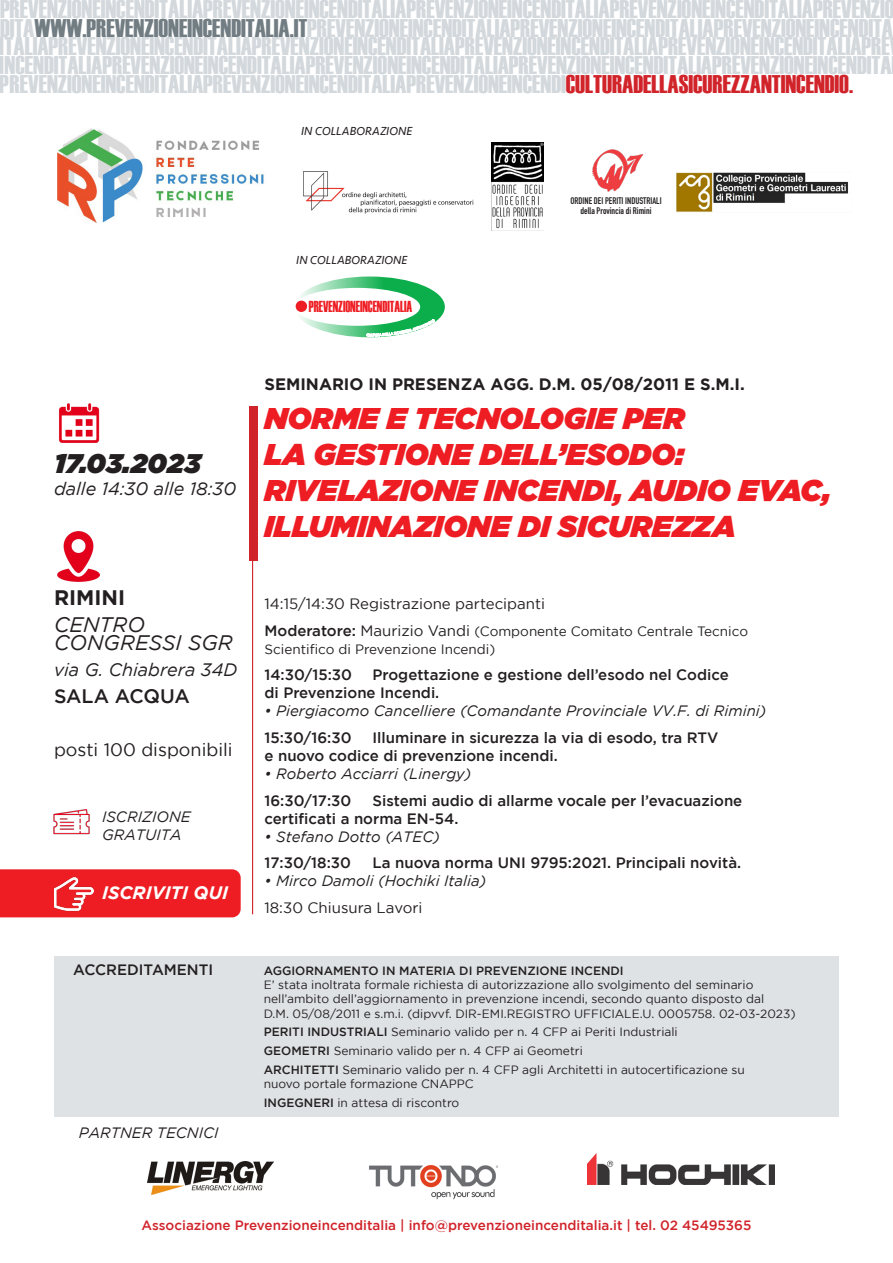
<style>
.page{position:relative;width:893px;height:1263px;background:#fff}
.page>*{position:absolute;margin:0;border:0;box-sizing:border-box;transform-origin:0 0}
.t1{font:italic 900 30px/36px "Gotham";color:#ee1d23}
.t2{font:italic 900 27px "Gotham";color:#231f20}
.t3{font:25.5px/18.8px "Haettenschweiler";color:#d3d8dc}
.t4{font:italic 21px/18px "Gotham";color:#231f20}
.t5{font:700 21px "Gotham";color:#231f20}
.t6{font:500 19.5px "Gotham";letter-spacing:-.015em;color:#231f20}
.t7{font:italic 18px "Gotham";color:#231f20}
.t8{font:18px "Gotham";color:#231f20}
.t9{font:italic 700 18px "Gotham";color:#fff}
.t10{font:700 16.5px "Gotham";color:#231f20}
.t11{font:15.9px "Haettenschweiler";color:#ee1d23;scale:.82 1}
.t12{font:500 15px/18px "Gotham";color:#231f20}
.t13{font:italic 15px/18px "Gotham";color:#231f20}
.t14{font:15px "Gotham";color:#231f20}
.t15{font:13.5px/18px "Gotham";color:#231f20}
.t16{font:500 13.5px "Gotham";color:#d1232a}
.t17{font:12px/18.6px "Gotham";color:#231f20}
.t18{font:500 12px "Gotham";color:#231f20}
.t19{font:italic 12px "Seravek";color:#231f20}
.t20{font:700 9.45px/10.8px "DIN Condensed";color:#231f20;text-align:center}
.t21{font:500 3.6px "Avenir";color:#fff;scale:.96 1}
.s1{color:#717d83}
.s2{color:#d1232a}
.s3{font-weight:500;font-size:15px}
.s4{font-size:15px}
.s5{font-weight:500}
</style>
<div class="page">
<div style="left:249px;top:406px;width:9px;height:155px;background:#d1232a"></div>
<hr style="left:252px;top:539px;width:1px;height:375px;background:#d1232a">
<img style="left:57px;top:531px;width:43px;height:51px">
<img style="left:59px;top:403px;width:41px;height:39px">
<div style="left:54px;top:957px;width:785px;height:160px;background:#dee2e5"></div>
<img style="left:53px;top:809px;width:37px;height:26px">
<div style="left:0;top:869px;width:241px;height:48px;background:#ee1d23"></div>
<img style="left:54px;top:874px;width:39px;height:40px">
<img style="left:147px;top:1162px;width:127px;height:32px">
<img style="left:588px;top:1154px;width:186px;height:31px">
<img style="left:592px;top:149px;width:52px;height:43px">
<img style="left:369px;top:1164px;width:130px;height:35px">
<img style="left:58px;top:129px;width:206px;height:94px">
<img style="left:303px;top:171px;width:170px;height:42px">
<img style="left:492px;top:143px;width:51px;height:88px">
<img style="left:676px;top:172px;width:172px;height:40px">
<svg style="left:295px;top:276px;width:150px;height:61px"></svg>
<p class="t3" style="left:0;top:-2px;width:896px">PREVENZIONEINCENDITALIAPREVENZIONEINCENDITALIAPREVENZIONEINCENDITALIAPREVENZIONEINCENDITALIAPREVENZIO DITA<span class="s1">WWW.PREVENZIONEINCENDITALIA.IT</span>PREVENZIONEINCENDITALIAPREVENZIONEINCENDITALIAPREVENZIONEINCENDITA ITALIAPREVENZIONEINCENDITALIAPREVENZIONEINCENDITALIAPREVENZIONEINCENDITALIAPREVENZIONEINCENDITALIAPRE INCENDITALIAPREVENZIONEINCENDITALIAPREVENZIONEINCENDITALIAPREVENZIONEINCENDITALIAPREVENZIONEINCENDITA PREVENZIONEINCENDITALIAPREVENZIONEINCENDITALIAPREVENZIONEINCENDI<span class="s2">CULTURADELLASICUREZZANTINCENDIO.</span></p>
<p class="t19" style="left:301px;top:122px;width:113px">IN COLLABORAZIONE</p>
<p class="t19" style="left:296px;top:250px;width:113px">IN COLLABORAZIONE</p>
<p class="t11" style="left:309px;top:297px;width:128px">PREVENZIONEINCENDITALIA</p>
<p class="t21" style="left:371px;top:333px;width:3px">L</p>
<p class="t21" style="left:382px;top:333px;width:13px;rotate:-6deg">DELLA</p>
<p class="t20" style="left:570px;top:195px;width:93px">ORDINE DEI PERITI INDUSTRIALI della Provincia di Rimini</p>
<p class="t2" style="left:54px;top:448px;width:148px">17.03.2023</p>
<p class="t7" style="left:54px;top:478px;width:184px">dalle 14:30 alle 18:30</p>
<p class="t5" style="left:54px;top:585px;width:73px">RIMINI</p>
<p class="t4" style="left:54px;top:615px;width:180px">CENTRO<br>CONGRESSI SGR</p>
<p class="t7" style="left:54px;top:660px;width:185px">via G. Chiabrera 34D</p>
<p class="t6" style="left:54px;top:684px;width:137px">SALA ACQUA</p>
<p class="t8" style="left:54px;top:739px;width:180px">posti 100 disponibili</p>
<p class="t13" style="left:102px;top:808px;width:90px">ISCRIZIONE<br>GRATUITA</p>
<p class="t9" style="left:102px;top:882px;width:128px">ISCRIVITI QUI</p>
<p class="t10" style="left:264px;top:375px;width:482px">SEMINARIO IN PRESENZA AGG. D.M. 05/08/2011 E S.M.I.</p>
<p class="t1" style="left:264px;top:400px;width:568px">NORME E TECNOLOGIE PER<br>LA GESTIONE DELL’ESODO:<br>RIVELAZIONE INCENDI, AUDIO EVAC,<br>ILLUMINAZIONE DI SICUREZZA</p>
<p class="t14" style="left:264px;top:596px;width:282px">14:15/14:30 Registrazione partecipanti</p>
<p class="t15" style="left:264px;top:622px;width:485px"><span class="s3">Moderatore:</span> <span class="s4">Maurizio Vandi</span> (Componente Comitato Centrale Tecnico<br>Scientifico di Prevenzione Incendi)</p>
<p class="t12" style="left:264px;top:666px;width:89px">14:30/15:30</p>
<p class="t12" style="left:264px;top:666px;width:466px;text-indent:108px">Progettazione e gestione dell’esodo nel Codice di Prevenzione Incendi.</p>
<p class="t13" style="left:264px;top:702px;width:503px">• Piergiacomo Cancelliere (Comandante Provinciale VV.F. di Rimini)</p>
<p class="t12" style="left:264px;top:728px;width:89px">15:30/16:30</p>
<p class="t12" style="left:264px;top:728px;width:455px;text-indent:108px">Illuminare in sicurezza la via di esodo, tra RTV e nuovo codice di prevenzione incendi.</p>
<p class="t13" style="left:264px;top:765px;width:208px">• Roberto Acciarri (Linergy)</p>
<p class="t12" style="left:264px;top:791px;width:88px">16:30/17:30</p>
<p class="t12" style="left:264px;top:791px;width:479px;text-indent:108px">Sistemi audio di allarme vocale per l’evacuazione certificati a norma EN-54.</p>
<p class="t13" style="left:264px;top:827px;width:177px">• Stefano Dotto (ATEC)</p>
<p class="t12" style="left:264px;top:853px;width:88px">17:30/18:30</p>
<p class="t12" style="left:372px;top:853px;width:370px">La nuova norma UNI 9795:2021. Principali novità.</p>
<p class="t13" style="left:264px;top:872px;width:223px">• Mirco Damoli (Hochiki Italia)</p>
<p class="t14" style="left:264px;top:899px;width:159px">18:30 Chiusura Lavori</p>
<p class="t12" style="left:73px;top:960px;width:142px">ACCREDITAMENTI</p>
<p class="t18" style="left:264px;top:963px;width:361px">AGGIORNAMENTO IN MATERIA DI PREVENZIONE INCENDI</p>
<p class="t17" style="left:264px;top:977px;width:533px;line-height:14.4px">E’ stata inoltrata formale richiesta di autorizzazione allo svolgimento del seminario nell’ambito dell’aggiornamento in prevenzione incendi, secondo quanto disposto dal<br>D.M. 05/08/2011 e s.m.i. (dipvvf. DIR-EMI.REGISTRO UFFICIALE.U. 0005758. 02-03-2023)</p>
<p class="t17" style="left:264px;top:1023px;width:483px"><span class="s5">PERITI INDUSTRIALI</span> Seminario valido per n. 4 CFP ai Periti Industriali<br><span class="s5">GEOMETRI</span> Seminario valido per n. 4 CFP ai Geometri<br><span class="s5">ARCHITETTI</span> Seminario valido per n. 4 CFP agli Architetti in autocertificazione su</p>
<p class="t17" style="left:264px;top:1074px;width:212px">nuovo portale formazione CNAPPC<br><span class="s5">INGEGNERI</span> in attesa di riscontro</p>
<p class="t13" style="left:79px;top:1123px;width:141px">PARTNER TECNICI</p>
<p class="t16" style="left:142px;top:1218px;width:611px">Associazione Prevenzioneincenditalia | info@prevenzioneincenditalia.it | tel. 02 45495365</p>
</div>
